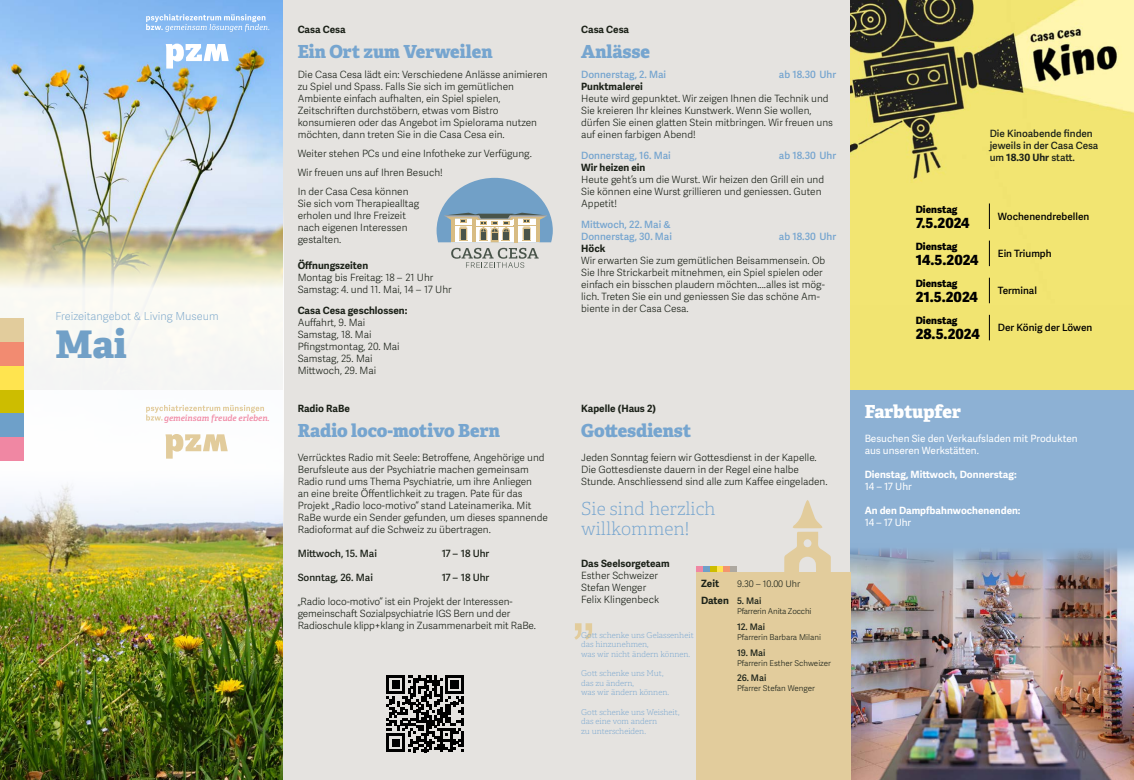
<style>
.page{position:relative;width:1134px;height:780px;background:#fff}
.page>*{position:absolute;margin:0;border:0;box-sizing:border-box;transform-origin:0 0}
.t1{font:70px "Arial";color:#e2cc9c}
.t2{font:800 38px "Adelle";color:#71a0c7}
.t3{font:800 18px "Adelle";color:#76a5cf}
.t4{font:100 18px/20px "Adelle";color:#76a5cf}
.t5{font:800 18px "Adelle";color:#fff}
.t6{font:800 14px "Adelle Sans";color:#000}
.t7{font:100 11px "Adelle Sans";color:#71a0c7}
.t8{font:300 10px/12px "Adelle Sans";color:#1c2219}
.t9{font:700 10px "Adelle Sans";color:#1c2219}
.t10{font:600 10px/12px "Adelle Sans";color:#1c2219}
.t11{font:600 10px/12px "Adelle Sans";color:#76a5cf}
.t12{font:10px/12px "Adelle Sans";color:#fff}
.t13{font:700 10px "Adelle Sans";color:#fff}
.t14{font:600 10px "Adelle Sans";color:#000}
.t15{font:800 10px "Adelle Sans";color:#000}
.t16{font:600 9px "Adelle Sans";color:#1c2219}
.t17{font:300 9px "Adelle Sans";color:#1c2219}
.t18{font:italic 600 8.5px "Adelle";color:#f087a3}
.t19{font:100 8px/9.6px "Adelle";color:#76a5cf}
.t20{font:300 8px "Adelle Sans";color:#1c2219}
.t21{font:300 8px "Adelle Sans";letter-spacing:-.02em;color:#1c2219}
.s1{font-weight:600;font-size:9px}
.s2{font-weight:700}
</style>
<div class="page">
<img style="left:0;top:546px;width:283px;height:234px">
<img style="left:0;top:0;width:283px;height:188px">
<div style="left:283px;top:0;width:851px;height:780px;background:#e5e3e0"></div>
<div style="left:850px;top:390px;width:284px;height:239px;background:#8db1d4"></div>
<img style="left:850px;top:549px;width:284px;height:231px">
<svg style="left:0;top:420px;width:283px;height:126px"></svg>
<svg style="left:0;top:188px;width:283px;height:202px;fill:#f4f4f4"></svg>
<div style="left:0;top:342px;width:24px;height:24px;background:#f28b71"></div>
<div style="left:0;top:318px;width:24px;height:24px;background:#e2cc9c"></div>
<div style="left:0;top:366px;width:24px;height:23px;background:#ffe44f"></div>
<div style="left:0;top:389px;width:24px;height:24px;background:#cdbd00"></div>
<div style="left:0;top:413px;width:24px;height:24px;background:#6ea0c9"></div>
<div style="left:0;top:437px;width:24px;height:24px;background:#f087a3"></div>
<svg style="left:146px;top:405px;width:118px;height:15px"></svg>
<svg style="left:165px;top:434px;width:63px;height:24px"></svg>
<svg style="left:146px;top:14px;width:123px;height:18px;background:#9ec7f4"></svg>
<svg style="left:166px;top:44px;width:63px;height:24px"></svg>
<img style="left:850px;top:0;width:284px;height:306px">
<div style="left:850px;top:306px;width:284px;height:84px;background:#f1e471"></div>
<svg style="left:989px;top:203px;width:1px;height:26px"></svg>
<svg style="left:989px;top:240px;width:1px;height:26px"></svg>
<svg style="left:989px;top:278px;width:1px;height:25px"></svg>
<svg style="left:989px;top:315px;width:1px;height:25px"></svg>
<svg style="left:437px;top:178px;width:116px;height:64px"></svg>
<svg style="left:451px;top:248px;width:88px;height:20px"></svg>
<div style="left:723px;top:565px;width:7px;height:7px;background:#f4956d"></div>
<div style="left:730px;top:565px;width:6px;height:7px;background:#ada8a0"></div>
<div style="left:716px;top:565px;width:7px;height:7px;background:#ffe44f"></div>
<div style="left:710px;top:565px;width:6px;height:7px;background:#cdbd00"></div>
<div style="left:703px;top:565px;width:7px;height:7px;background:#6ea0c9"></div>
<div style="left:696px;top:565px;width:7px;height:7px;background:#f087a3"></div>
<div style="left:696px;top:572px;width:154px;height:208px;background:#e2cc9c"></div>
<svg style="left:784px;top:500px;width:47px;height:72px"></svg>
<svg style="left:387px;top:675px;width:77px;height:77px"></svg>
<p class="t7" style="left:56px;top:309px;width:165px">Freizeitangebot &amp; Living Museum</p>
<h2 class="t2" style="left:56px;top:320px;width:73px">Mai</h2>
<p class="t18" style="left:164px;top:412px;width:107px">gemeinsam freude erleben.</p>
<p class="t9" style="left:298px;top:24px;width:50px">Casa Cesa</p>
<h3 class="t3" style="left:298px;top:40px;width:196px">Ein Ort zum Verweilen</h3>
<p class="t8" style="left:298px;top:69px;width:252px">Die Casa Cesa lädt ein: Verschiedene Anlässe animieren zu Spiel und Spass. Falls Sie sich im gemütlichen Ambiente einfach aufhalten, ein Spiel spielen, Zeitschriften durchstöbern, etwas vom Bistro konsumieren oder das Angebot im Spielorama nutzen möchten, dann treten Sie in die Casa Cesa ein.</p>
<p class="t8" style="left:298px;top:144px;width:236px;line-height:19px">Weiter stehen PCs und eine Infotheke zur Verfügung.<br>Wir freuen uns auf Ihren Besuch!<br>In der Casa Cesa können</p>
<p class="t8" style="left:298px;top:198px;width:123px">Sie sich vom Therapiealltag erholen und Ihre Freizeit nach eigenen Interessen gestalten.</p>
<p class="t9" style="left:298px;top:260px;width:72px">Öffnungszeiten</p>
<p class="t8" style="left:298px;top:272px;width:155px">Montag bis Freitag: 18 – 21 Uhr<br>Samstag: 4. und 11. Mai, 14 – 17 Uhr</p>
<p class="t9" style="left:298px;top:305px;width:111px">Casa Cesa geschlossen:</p>
<p class="t8" style="left:298px;top:317px;width:104px">Auffahrt, 9. Mai<br>Samstag, 18. Mai<br>Pfingstmontag, 20. Mai<br>Samstag, 25. Mai<br>Mittwoch, 29. Mai</p>
<p class="t9" style="left:298px;top:402px;width:54px">Radio RaBe</p>
<h3 class="t3" style="left:298px;top:418px;width:204px">Radio loco-motivo Bern</h3>
<p class="t8" style="left:298px;top:451px;width:252px">Verrücktes Radio mit Seele: Betroffene, Angehörige und Berufsleute aus der Psychiatrie machen gemeinsam Radio rund ums Thema Psychiatrie, um ihre Anliegen<br>an eine breite Öffentlichkeit zu tragen. Pate für das Projekt „Radio loco-motivo“ stand Lateinamerika. Mit RaBe wurde ein Sender gefunden, um dieses spannende Radioformat auf die Schweiz zu übertragen.</p>
<p class="t10" style="left:298px;top:547px;width:81px">Mittwoch, 15. Mai</p>
<p class="t10" style="left:442px;top:547px;width:49px">17 – 18 Uhr</p>
<p class="t10" style="left:298px;top:571px;width:77px">Sonntag, 26. Mai</p>
<p class="t10" style="left:442px;top:571px;width:49px">17 – 18 Uhr</p>
<p class="t8" style="left:298px;top:595px;width:240px">„Radio loco-motivo“ ist ein Projekt der Interessen&shy;gemeinschaft Sozialpsychiatrie IGS Bern und der<br>Radioschule klipp+klang in Zusammenarbeit mit RaBe.</p>
<p class="t9" style="left:581px;top:24px;width:50px">Casa Cesa</p>
<h3 class="t3" style="left:581px;top:40px;width:70px">Anlässe</h3>
<p class="t11" style="left:581px;top:69px;width:87px">Donnerstag, 2. Mai</p>
<p class="t11" style="left:779px;top:69px;width:59px">ab 18.30 Uhr</p>
<p class="t9" style="left:581px;top:81px;width:63px">Punktmalerei</p>
<p class="t8" style="left:581px;top:93px;width:253px">Heute wird gepunktet. Wir zeigen Ihnen die Technik und Sie kreieren Ihr kleines Kunstwerk. Wenn Sie wollen, dürfen Sie einen glatten Stein mitbringen. Wir freuen uns auf einen farbigen Abend!</p>
<p class="t11" style="left:581px;top:150px;width:91px">Donnerstag, 16. Mai</p>
<p class="t11" style="left:779px;top:150px;width:59px">ab 18.30 Uhr</p>
<p class="t9" style="left:581px;top:162px;width:66px">Wir heizen ein</p>
<p class="t8" style="left:581px;top:174px;width:244px">Heute geht’s um die Wurst. Wir heizen den Grill ein und<br>Sie können eine Wurst grillieren und geniessen. Guten<br>Appetit!</p>
<p class="t11" style="left:581px;top:219px;width:92px">Mittwoch, 22. Mai &amp;<br>Donnerstag, 30. Mai</p>
<p class="t11" style="left:779px;top:231px;width:59px">ab 18.30 Uhr</p>
<p class="t9" style="left:581px;top:243px;width:26px">Höck</p>
<p class="t8" style="left:581px;top:255px;width:246px">Wir erwarten Sie zum gemütlichen Beisammensein. Ob Sie Ihre Strickarbeit mitnehmen, ein Spiel spielen oder einfach ein bisschen plaudern möchten....alles ist mög&shy;lich. Treten Sie ein und geniessen Sie das schöne Am&shy;biente in der Casa Cesa.</p>
<p class="t9" style="left:581px;top:402px;width:76px">Kapelle (Haus 2)</p>
<h3 class="t3" style="left:581px;top:418px;width:111px">Gottesdienst</h3>
<p class="t8" style="left:581px;top:451px;width:248px">Jeden Sonntag feiern wir Gottesdienst in der Kapelle.<br>Die Gottesdienste dauern in der Regel eine halbe<br>Stunde. Anschliessend sind alle zum Kaffee eingeladen.</p>
<h3 class="t4" style="left:581px;top:498px;width:136px">Sie sind herzlich willkommen!</h3>
<p class="t9" style="left:581px;top:557px;width:90px">Das Seelsorgeteam</p>
<p class="t8" style="left:581px;top:569px;width:80px">Esther Schweizer<br>Stefan Wenger<br>Felix Klingenbeck</p>
<h1 class="t1" style="left:572px;top:601px;width:25px">”</h1>
<p class="t9" style="left:701px;top:577px;width:20px">Zeit</p>
<p class="t17" style="left:737px;top:578px;width:65px">9.30 – 10.00 Uhr</p>
<p class="t9" style="left:701px;top:594px;width:62px">Daten <span class="s1">5. Mai</span></p>
<p class="t21" style="left:737px;top:606px;width:76px">Pfarrerin Anita Zocchi</p>
<p class="t16" style="left:737px;top:621px;width:30px">12. Mai</p>
<p class="t20" style="left:737px;top:632px;width:85px">Pfarrerin Barbara Milani</p>
<p class="t16" style="left:737px;top:647px;width:30px">19. Mai</p>
<p class="t20" style="left:737px;top:658px;width:95px">Pfarrerin Esther Schweizer</p>
<p class="t16" style="left:737px;top:672px;width:31px">26. Mai</p>
<p class="t20" style="left:737px;top:683px;width:79px">Pfarrer Stefan Wenger</p>
<p class="t19" style="left:581px;top:630px;width:114px">Gott schenke uns Gelassenheit das hinzunehmen,<br>was wir nicht ändern können.</p>
<p class="t19" style="left:581px;top:668px;width:89px">Gott schenke uns Mut, das zu ändern,<br>was wir ändern können.</p>
<p class="t19" style="left:581px;top:707px;width:100px">Gott schenke uns Weisheit, das eine vom andern<br>zu unterscheiden.</p>
<p class="t15" style="left:916px;top:203px;width:43px">Dienstag</p>
<h3 class="t6" style="left:916px;top:214px;width:55px">7.5.2024</h3>
<p class="t10" style="left:990px;top:128px;width:110px">Die Kinoabende finden jeweils in der Casa Cesa um <span class="s2">18.30 Uhr</span> statt.</p>
<p class="t14" style="left:998px;top:211px;width:93px">Wochenendrebellen</p>
<p class="t15" style="left:916px;top:240px;width:43px">Dienstag</p>
<h3 class="t6" style="left:916px;top:251px;width:64px">14.5.2024</h3>
<p class="t14" style="left:998px;top:248px;width:55px">Ein Triumph</p>
<p class="t15" style="left:916px;top:277px;width:43px">Dienstag</p>
<h3 class="t6" style="left:916px;top:288px;width:64px">21.5.2024</h3>
<p class="t14" style="left:998px;top:285px;width:41px">Terminal</p>
<p class="t15" style="left:916px;top:314px;width:43px">Dienstag</p>
<h3 class="t6" style="left:916px;top:325px;width:66px">28.5.2024</h3>
<p class="t14" style="left:998px;top:322px;width:96px">Der König der Löwen</p>
<h3 class="t5" style="left:865px;top:399px;width:98px">Farbtupfer</h3>
<p class="t12" style="left:865px;top:432px;width:214px">Besuchen Sie den Verkaufsladen mit Produkten aus unseren Werkstätten.</p>
<p class="t13" style="left:865px;top:468px;width:153px">Dienstag, Mittwoch, Donnerstag:</p>
<p class="t12" style="left:865px;top:480px;width:49px">14 – 17 Uhr</p>
<p class="t13" style="left:865px;top:504px;width:157px">An den Dampfbahnwochenenden:</p>
<p class="t12" style="left:865px;top:516px;width:48px">14 – 17 Uhr</p>
</div>
